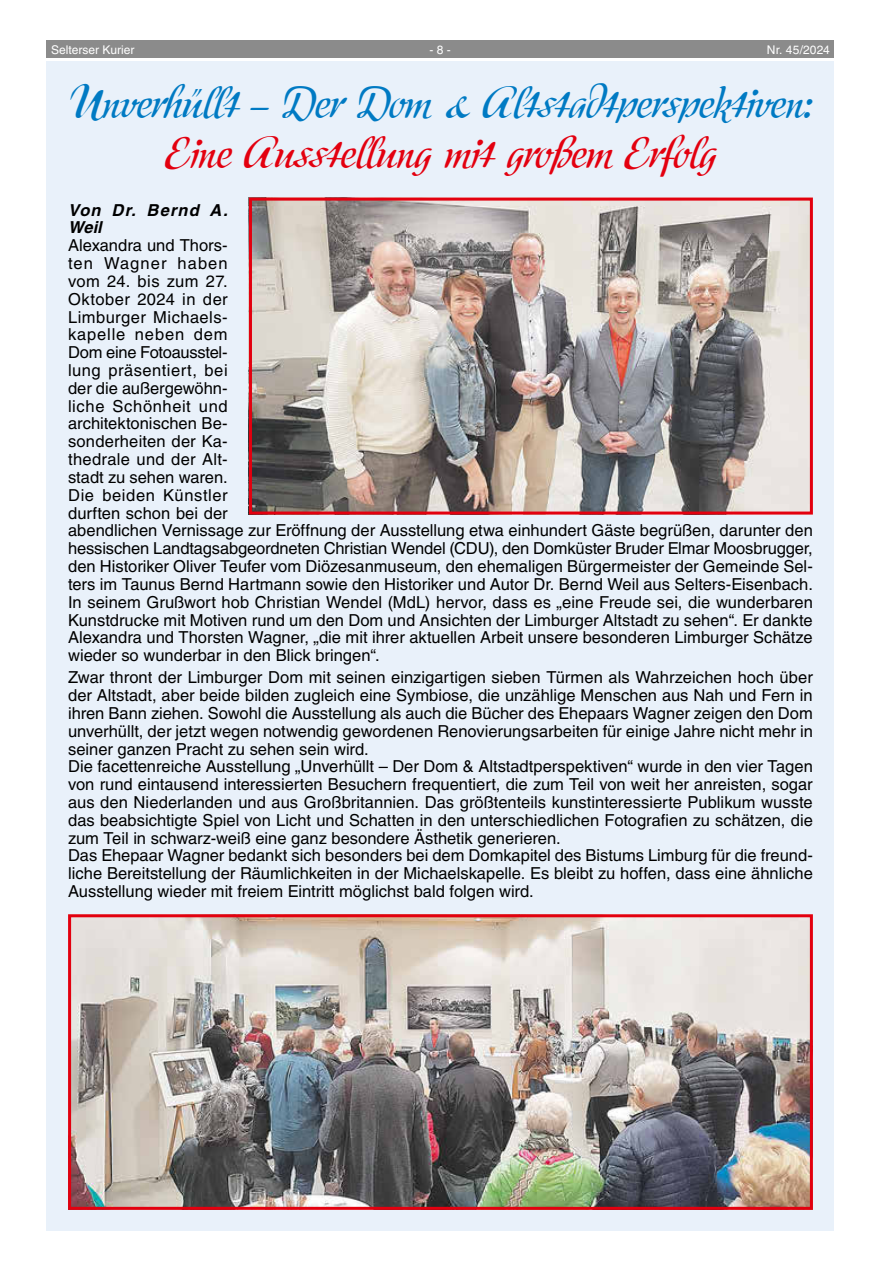
<style>
.page{position:relative;width:881px;height:1263px;background:#fff}
.page>*{position:absolute;margin:0;border:0;box-sizing:border-box;transform-origin:0 0}
.t1{font:46.5px "Modeschrift";color:#007ac3}
.t2{font:46.5px "Modeschrift";color:#e3000f}
.t3{font:16.5px/17.9px "Helvetica LT";color:#000}
.t4{font:italic 700 16.5px/17.9px "Helvetica LT";letter-spacing:.06em;color:#000}
.t5{font:12px "Helvetica LT";color:#fff}
</style>
<div class="page">
<div style="left:47px;top:40px;width:786px;height:17px;background:#8b8b8b"></div>
<div style="left:47px;top:62px;width:786px;height:1169px;background:#e9f1fa"></div>
<img style="left:72px;top:918px;width:736px;height:288px">
<div style="left:68px;top:914px;width:744px;height:296px;border:3px solid #e3000f"></div>
<img style="left:253px;top:202px;width:555px;height:308px">
<div style="left:249px;top:198px;width:563px;height:316px;border:3px solid #e3000f"></div>
<p class="t5" style="left:51px;top:42px;width:85px">Selterser Kurier</p>
<p class="t5" style="left:429px;top:42px;width:23px">- 8 -</p>
<p class="t5" style="left:766px;top:42px;width:64px">Nr. 45/2024</p>
<h1 class="t1" style="left:70px;top:75px;width:741px">Unverhüllt – Der Dom &amp; Altstadtperspektiven:</h1>
<h1 class="t2" style="left:165px;top:125px;width:552px">Eine Ausstellung mit großem Erfolg</h1>
<p class="t4" style="left:68px;top:201px;width:161px">Von Dr. Bernd A.<br>Weil</p>
<p class="t3" style="left:68px;top:236px;width:746px">Alexandra und Thors-<br>ten Wagner haben<br>vom 24. bis zum 27.<br>Oktober 2024 in der<br>Limburger Michaels-<br>kapelle neben dem<br>Dom eine Fotoausstel-<br>lung präsentiert, bei<br>der die außergewöhn-<br>liche Schönheit und<br>architektonischen Be-<br>sonderheiten der Ka-<br>thedrale und der Alt-<br>stadt zu sehen waren.<br>Die beiden Künstler<br>durften schon bei der<br>abendlichen Vernissage zur Eröffnung der Ausstellung etwa einhundert Gäste begrüßen, darunter den hessischen Landtagsabgeordneten Christian Wendel (CDU), den Domküster Bruder Elmar Moosbrugger, den Historiker Oliver Teufer vom Diözesanmuseum, den ehemaligen Bürgermeister der Gemeinde Sel&shy;ters im Taunus Bernd Hartmann sowie den Historiker und Autor Dr. Bernd Weil aus Selters-Eisenbach.<br>In seinem Grußwort hob Christian Wendel (MdL) hervor, dass es „eine Freude sei, die wunderbaren Kunstdrucke mit Motiven rund um den Dom und Ansichten der Limburger Altstadt zu sehen“. Er dankte Alexandra und Thorsten Wagner, „die mit ihrer aktuellen Arbeit unsere besonderen Limburger Schätze wieder so wunderbar in den Blick bringen“.</p>
<p class="t3" style="left:68px;top:668px;width:746px">Zwar thront der Limburger Dom mit seinen einzigartigen sieben Türmen als Wahrzeichen hoch über der Altstadt, aber beide bilden zugleich eine Symbiose, die unzählige Menschen aus Nah und Fern in ihren Bann ziehen. Sowohl die Ausstellung als auch die Bücher des Ehepaars Wagner zeigen den Dom unverhüllt, der jetzt wegen notwendig gewordenen Renovierungsarbeiten für einige Jahre nicht mehr in seiner ganzen Pracht zu sehen sein wird.<br>Die facettenreiche Ausstellung „Unverhüllt – Der Dom &amp; Altstadtperspektiven“ wurde in den vier Tagen von rund eintausend interessierten Besuchern frequentiert, die zum Teil von weit her anreisten, sogar aus den Niederlanden und aus Großbritannien. Das größtenteils kunstinteressierte Publikum wusste das beabsichtigte Spiel von Licht und Schatten in den unterschiedlichen Fotografien zu schätzen, die zum Teil in schwarz-weiß eine ganz besondere Ästhetik generieren.<br>Das Ehepaar Wagner bedankt sich besonders bei dem Domkapitel des Bistums Limburg für die freund&shy;liche Bereitstellung der Räumlichkeiten in der Michaelskapelle. Es bleibt zu hoffen, dass eine ähnliche Ausstellung wieder mit freiem Eintritt möglichst bald folgen wird.</p>
</div>
